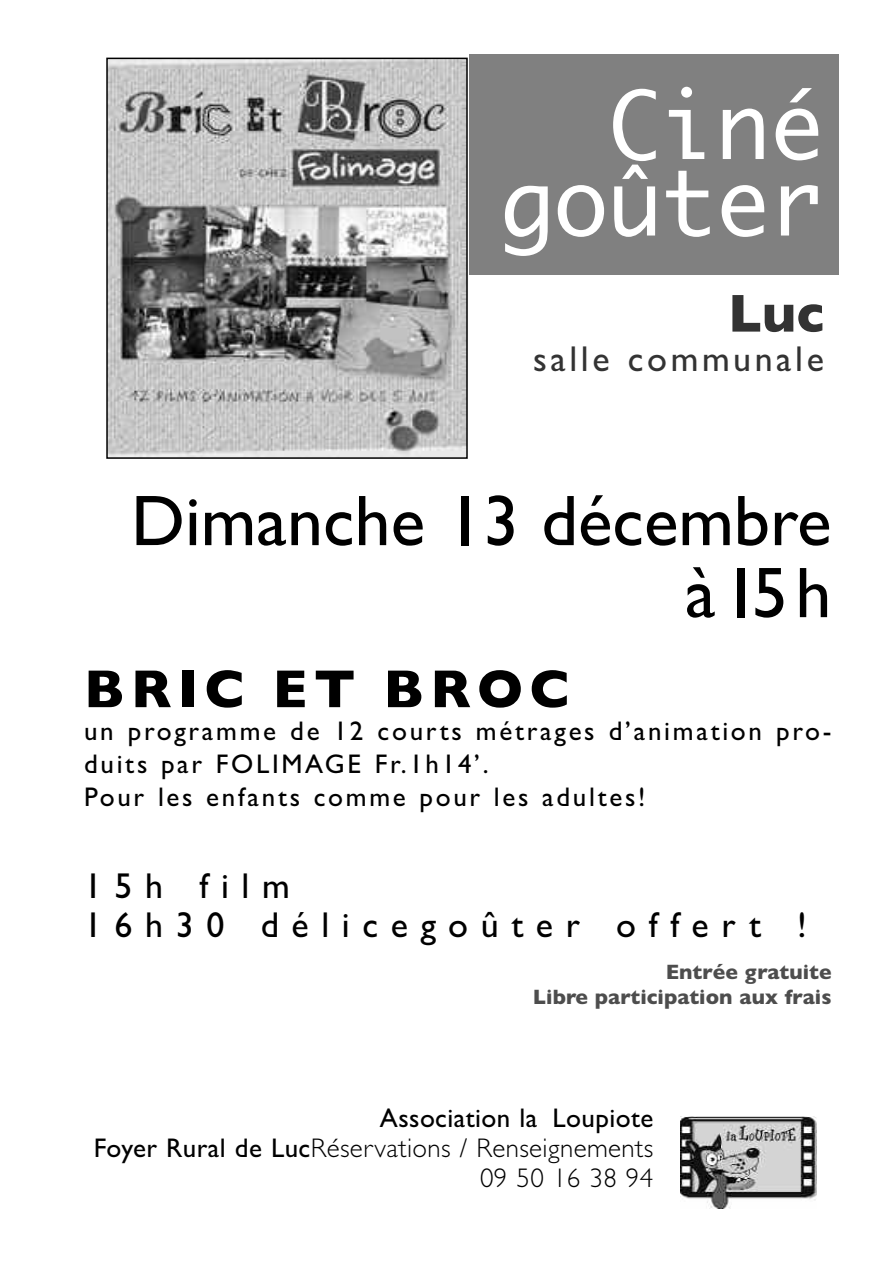
<style>
.page{position:relative;width:893px;height:1263px;background:#fff}
.page>*{position:absolute;margin:0;border:0;box-sizing:border-box;transform-origin:0 0}
.t1{font:90px/76.5px "Monaco";color:#fff;text-align:right}
.t2{font:72px/72px "Gill Sans";color:#000;text-align:right}
.t3{font:700 54px "Gill Sans";letter-spacing:.12em;color:#000}
.t4{font:700 54px "Gill Sans";color:#333}
.t5{font:36px/39px "Gill Sans";letter-spacing:.35em;color:#000}
.t6{font:36px "Gill Sans";letter-spacing:.1em;color:#333}
.t7{font:27px/33px "Gill Sans";letter-spacing:.1em;color:#000}
.t8{font:300 27px/30px "Gill Sans";letter-spacing:.015em;color:#000;text-align:right}
.t9{font:700 21px/25.5px "Gill Sans";color:#4d4d4d;text-align:right}
.s1{font-weight:400}
</style>
<div class="page">
<div style="left:470px;top:54px;width:369px;height:220px;background:#808080"></div>
<img style="left:109px;top:61px;width:356px;height:395px">
<div style="left:106px;top:58px;width:362px;height:401px;border:2px solid #000"></div>
<img style="left:681px;top:1116px;width:135px;height:93px">
<h1 class="t1" style="left:500px;top:90px;width:326px">Ciné goûter</h1>
<h3 class="t4" style="left:728px;top:281px;width:98px">Luc</h3>
<h3 class="t6" style="left:533px;top:337px;width:292px">salle communale</h3>
<h2 class="t2" style="left:131px;top:484px;width:702px">Dimanche 13 décembre à15 h</h2>
<h3 class="t3" style="left:84px;top:657px;width:487px">BRIC ET BROC</h3>
<p class="t7" style="left:84px;top:714px;width:749px">un programme de 12 courts métrages d’animation pro&shy;duits par FOLIMAGE Fr.1h14’.<br>Pour les enfants comme pour les adultes!</p>
<h3 class="t5" style="left:84px;top:866px;width:724px">15h film<br>16h30 délicegoûter offert !</h3>
<p class="t9" style="left:533px;top:959px;width:300px">Entrée gratuite<br>Libre participation aux frais</p>
<p class="t8" style="left:94px;top:1102px;width:561px"><span class="s1">Association la Loupiote<br>Foyer Rural de Luc</span>Réservations / Renseignements<br>09 50 16 38 94</p>
</div>
